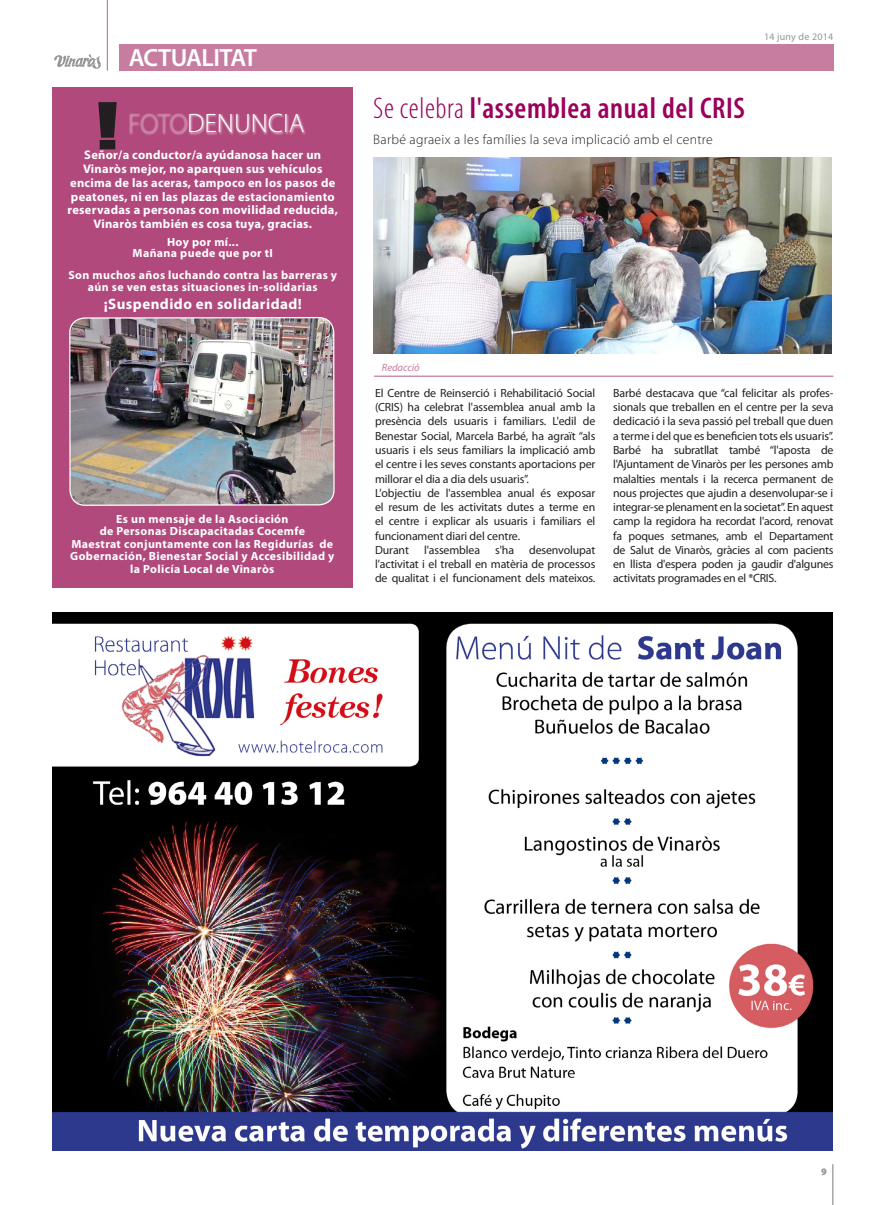
<style>
.page{position:relative;width:886px;height:1205px;background:#fff}
.page>*{position:absolute;margin:0;border:0;box-sizing:border-box;transform-origin:0 0}
.t1{font:600 condensed 30px "Myriad Pro";letter-spacing:.02em;color:#9a015c}
.t2{font:300 26.75px "Myriad Pro";color:#fff}
.t3{font:600 25px "Myriad Pro";letter-spacing:-.02em;color:#fff}
.t4{font:700 15px "Myriad Pro";letter-spacing:.03em;color:#fff}
.t5{font:300 13.75px "Myriad Pro";letter-spacing:.02em;color:#231f20}
.t6{font:700 12.5px/13.8px "Myriad Pro";letter-spacing:.02em;color:#fff;text-align:center}
.t7{font:11.88px/14.2px "Myriad Pro";letter-spacing:-.01em;color:#231f20;text-align:justify}
.t8{font:700 11.88px/12.5px "Myriad Pro";letter-spacing:.03em;color:#fff;text-align:center}
.t9{font:italic 10.62px "Myriad Pro";letter-spacing:-.01em;color:#c77da0}
.t10{font:10px "Myriad Pro";letter-spacing:.025em;color:#939598}
.t11{font:900 10px "Myriad Pro";color:#939598}
.s1{color:#c77da0}
.s2{font-weight:300}
</style>
<div class="page">
<hr style="left:832px;top:1164px;width:1px;height:41px;background:#939598">
<hr style="left:374px;top:376px;width:459px;height:1px;background:#c77da0">
<svg style="left:54px;top:54px;width:47px;height:15px"></svg>
<div style="left:119px;top:44px;width:714px;height:27px;background:#c77da0"></div>
<hr style="left:107px;top:0;width:1px;height:71px;background:#c77da0">
<img style="left:374px;top:158px;width:457px;height:195px">
<div style="left:52px;top:87px;width:301px;height:500px;background:#b1497c"></div>
<img style="left:69px;top:317px;width:266px;height:189px">
<div style="left:129px;top:113px;width:178px;height:22px;background:#fff;opacity:.75"></div>
<svg style="left:98px;top:102px;width:19px;height:47px"></svg>
<img style="left:53px;top:612px;width:779px;height:539px">
<h3 class="t3" style="left:129px;top:42px;width:130px">ACTUALITAT</h3>
<h2 class="t2" style="left:128px;top:107px;width:178px"><span class="s1">FOTO</span>DENUNCIA</h2>
<p class="t6" style="left:68px;top:148px;width:272px">Señor/a conductor/a ayúdanosa hacer un Vinaròs mejor, no aparquen sus vehículos encima de las aceras, tampoco en los pasos de peatones, ni en las plazas de estacionamiento reservadas a personas con movilidad reducida, Vinaròs también es cosa tuya, gracias.</p>
<p class="t8" style="left:133px;top:235px;width:142px;line-height:11.2px">Hoy por mí...<br>Mañana puede que por tI</p>
<p class="t8" style="left:68px;top:269px;width:270px;line-height:11.2px">Son muchos años luchando contra las barreras y aún se ven estas situaciones in-solidarias</p>
<p class="t4" style="left:104px;top:294px;width:200px">¡Suspendido en solidaridad!</p>
<p class="t8" style="left:70px;top:512px;width:266px">Es un mensaje de la Asociación<br>de Personas Discapacitadas Cocemfe<br>Maestrat conjuntamente con las Regidurías de Gobernación, Bienestar Social y Accesibilidad y la Policía Local de Vinaròs</p>
<p class="t10" style="left:764px;top:30px;width:71px">14 juny de 2014</p>
<h1 class="t1" style="left:373px;top:90px;width:373px"><span class="s2">Se celebra</span> l'assemblea anual del CRIS</h1>
<p class="t5" style="left:373px;top:131px;width:341px">Barbé agraeix a les famílies la seva implicació amb el centre</p>
<p class="t9" style="left:382px;top:361px;width:39px">Redacció</p>
<p class="t7" style="left:375px;top:386px;width:222px;text-align:left">El Centre de Reinserció i Rehabilitació Social (CRIS) ha celebrat l'assemblea anual amb la presència dels usuaris i familiars. L'edil de Benestar Social, Marcela Barbé, ha agraït “als usuaris i els seus familiars la implicació amb el centre i les seves constants aportacions per millorar el dia a dia dels usuaris”.<br>L'objectiu de l'assemblea anual és exposar el resum de les activitats dutes a terme en el centre i explicar als usuaris i familiars el funcionament diari del centre.<br>Durant</p>
<p class="t7" style="left:375px;top:542px;width:222px;text-indent:154px">desenvolupat l'activitat i el treball en matèria de processos de qualitat i el funcionament dels mateixos.</p>
<p class="t7" style="left:424px;top:542px;width:58px">l'assemblea</p>
<p class="t7" style="left:495px;top:542px;width:20px">s'ha</p>
<p class="t7" style="left:613px;top:386px;width:222px">Barbé destacava que “cal felicitar als profes&shy;sionals que treballen en el centre per la seva dedicació i la seva passió pel treball que duen a terme i del que es beneficien tots els usuaris”.<br>Barbé ha subratllat també “l'aposta de l'Ajuntament de Vinaròs per les persones amb malalties mentals i la recerca permanent de nous projectes que ajudin a desenvolupar-se i integrar-se plenament en la societat”. En aquest camp la regidora ha recordat l'acord, renovat fa poques setmanes, amb el Departament de Salut de Vinaròs, gràcies al com pacients en llista d'espera poden ja gaudir d'algunes activitats programades en el *CRIS.</p>
<p class="t11" style="left:821px;top:1165px;width:7px">9</p>
</div>
